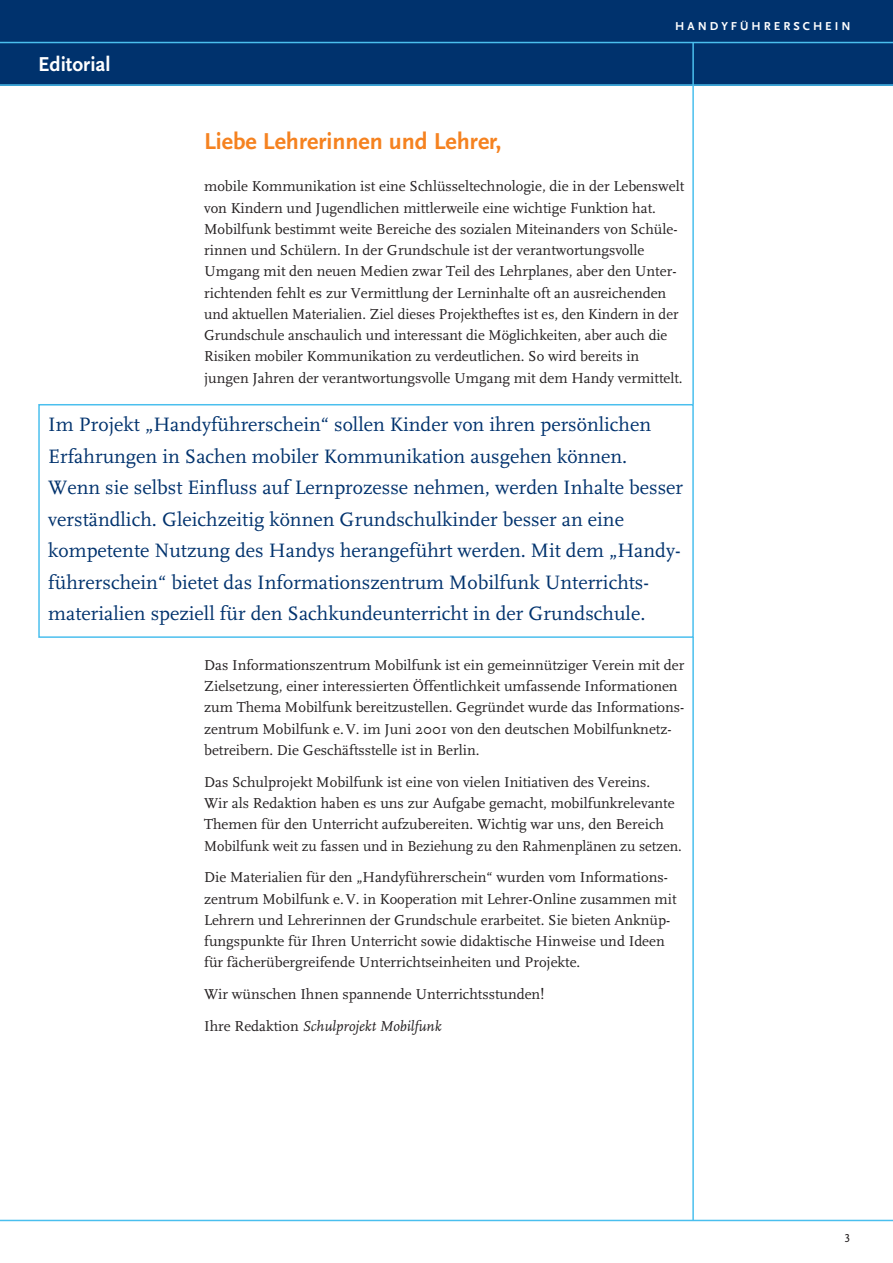
<style>
.page{position:relative;width:893px;height:1263px;background:#fff}
.page>*{position:absolute;margin:0;border:0;box-sizing:border-box;transform-origin:0 0}
.t1{font:700 24px "Scala Sans";color:#f58220}
.t2{font:700 21px "Scala Sans";color:#fff}
.t3{font:20.25px/31.5px "FF Scala";color:#00326d}
.t4{font:15px/21.3px "FF Scala";color:#231f20}
.t5{font:italic 15px "Scala";color:#231f20}
.t6{font:700 12px "Scala Sans";letter-spacing:.25em;color:#fff}
.t7{font:12px "Scala Sans Caps";color:#231f20}
.s1{font-family:"FF Scala";font-style:normal}
</style>
<div class="page">
<div style="left:0;top:0;width:893px;height:85px;background:#00326d"></div>
<hr style="left:0;top:84px;width:893px;height:2px;background:#4abfee">
<hr style="left:692px;top:43px;width:2px;height:1177px;background:#4abfee">
<hr style="left:0;top:42px;width:893px;height:1px;background:#4abfee">
<hr style="left:0;top:1220px;width:893px;height:1px;background:#4abfee">
<div style="left:38px;top:404px;width:656px;height:234px;border:2px solid #4abfee"></div>
<h2 class="t2" style="left:38px;top:53px;width:74px">Editorial</h2>
<p class="t6" style="left:675px;top:20px;width:177px">ha ndyfüh rersch ein</p>
<h1 class="t1" style="left:204px;top:128px;width:299px">Liebe Lehrerinnen und Lehrer,</h1>
<p class="t4" style="left:204px;top:176px;width:482px">mobile Kommunikation ist eine Schlüsseltechnologie, die in der Lebenswelt von Kindern und Jugendlichen mittlerweile eine wichtige Funktion hat.<br>Mobilfunk bestimmt weite Bereiche des sozialen Miteinanders von Schüle&shy;rinnen und Schülern. In der Grundschule ist der verantwortungsvolle Umgang mit den neuen Medien zwar Teil des Lehrplanes, aber den Unter&shy;richtenden fehlt es zur Vermittlung der Lerninhalte oft an ausreichenden und aktuellen Materialien. Ziel dieses Projektheftes ist es, den Kindern in der Grundschule anschaulich und interessant die Möglichkeiten, aber auch die Risiken mobiler Kommunikation zu verdeutlichen. So wird bereits in jungen Jahren der verantwortungsvolle Umgang mit dem Handy vermittelt.</p>
<p class="t3" style="left:48px;top:409px;width:636px">Im Projekt „Handyführerschein“ sollen Kinder von ihren persönlichen Erfahrungen in Sachen mobiler Kommunikation ausgehen können.<br>Wenn sie selbst Einfluss auf Lernprozesse nehmen, werden Inhalte besser verständlich. Gleichzeitig können Grundschulkinder besser an eine kompetente Nutzung des Handys herangeführt werden. Mit dem „Handy&shy;führerschein“ bietet das Informationszentrum Mobilfunk Unterrichts&shy;materialien speziell für den Sachkundeunterricht in der Grundschule.</p>
<p class="t4" style="left:204px;top:654px;width:482px">Das Informationszentrum Mobilfunk ist ein gemeinnütziger Verein mit der Zielsetzung, einer interessierten Öffentlichkeit umfassende Informationen zum Thema Mobilfunk bereitzustellen. Gegründet wurde das Informations&shy;zentrum Mobilfunk e.V. im Juni 2001 von den deutschen Mobilfunknetz&shy;betreibern. Die Geschäftsstelle ist in Berlin.</p>
<p class="t4" style="left:204px;top:771px;width:479px">Das Schulprojekt Mobilfunk ist eine von vielen Initiativen des Vereins.<br>Wir als Redaktion haben es uns zur Aufgabe gemacht, mobilfunkrelevante Themen für den Unterricht aufzubereiten. Wichtig war uns, den Bereich Mobilfunk weit zu fassen und in Beziehung zu den Rahmenplänen zu setzen.</p>
<p class="t4" style="left:204px;top:867px;width:474px">Die Materialien für den „Handyführerschein“ wurden vom Informations&shy;zentrum Mobilfunk e.V. in Kooperation mit Lehrer-Online zusammen mit Lehrern und Lehrerinnen der Grundschule erarbeitet. Sie bieten Anknüp&shy;fungspunkte für Ihren Unterricht sowie didaktische Hinweise und Ideen für fächerübergreifende Unterrichtseinheiten und Projekte.</p>
<p class="t4" style="left:204px;top:984px;width:342px">Wir wünschen Ihnen spannende Unterrichtsstunden!</p>
<p class="t5" style="left:204px;top:1018px;width:239px"><span class="s1">Ihre Redaktion</span> Schulprojekt Mobilfunk</p>
<p class="t7" style="left:844px;top:1232px;width:7px">3</p>
</div>
